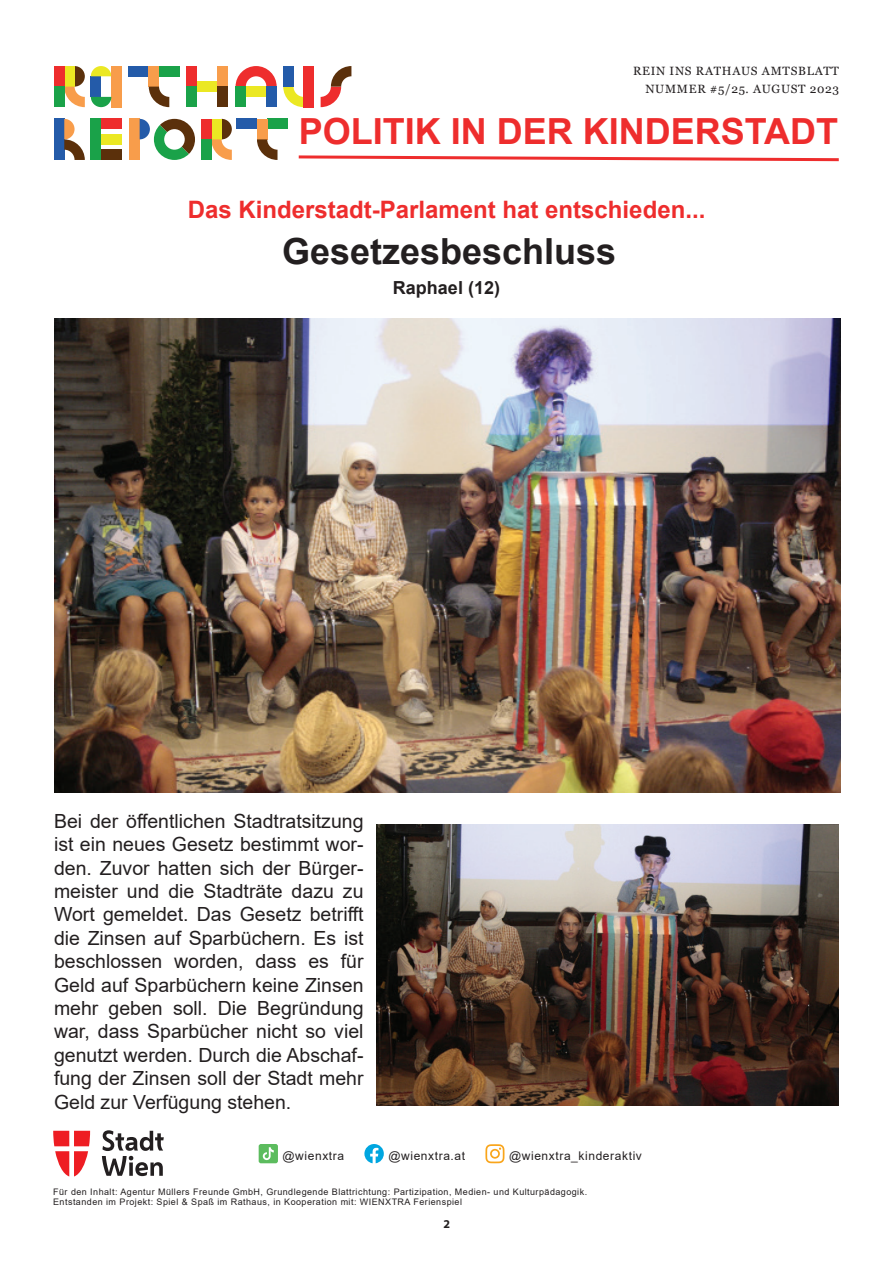
<style>
.page{position:relative;width:893px;height:1263px;background:#fff}
.page>*{position:absolute;margin:0;border:0;box-sizing:border-box;transform-origin:0 0}
.t1{font:700 36px "Arial";color:#ee2d2d}
.t2{font:700 36px "Arial";color:#231f20}
.t3{font:700 24px "Arial";color:#ee2d2d}
.t4{font:19.5px/23.4px "Arial";color:#231f20;text-align:justify}
.t5{font:700 18px "Arial";color:#231f20}
.t6{font:12px/18px "Georgia";letter-spacing:.06em;color:#231f20}
.t7{font:12px "Arial";letter-spacing:.05em;color:#231f20}
.t8{font:700 12px "Myriad Pro";color:#231f20}
.t9{font:9px/10.8px "Arial";letter-spacing:.05em;color:#231f20}
</style>
<div class="page">
<svg style="left:298px;top:155px;width:541px;height:7px"></svg>
<div style="left:54px;top:66px;width:10px;height:21px;background:#ee2d2d"></div>
<svg style="left:64px;top:66px;width:21px;height:41px"></svg>
<div style="left:54px;top:87px;width:10px;height:20px;background:#1aa249"></div>
<div style="left:91px;top:76px;width:10px;height:21px;background:#245ba9"></div>
<svg style="left:91px;top:66px;width:20px;height:10px"></svg>
<div style="left:111px;top:66px;width:11px;height:41px;background:#f89d4b"></div>
<svg style="left:91px;top:97px;width:20px;height:10px"></svg>
<div style="left:128px;top:66px;width:21px;height:10px;background:#245ba9"></div>
<div style="left:159px;top:66px;width:21px;height:10px;background:#1aa249"></div>
<div style="left:149px;top:66px;width:10px;height:21px;background:#f89d4b"></div>
<svg style="left:149px;top:87px;width:20px;height:20px"></svg>
<div style="left:186px;top:66px;width:11px;height:21px;background:#ee2d2d"></div>
<div style="left:186px;top:87px;width:11px;height:20px;background:#1aa249"></div>
<div style="left:197px;top:81px;width:20px;height:11px;background:#ebe823"></div>
<div style="left:217px;top:66px;width:11px;height:21px;background:#f89d4b"></div>
<div style="left:217px;top:87px;width:11px;height:20px;background:#5b300b"></div>
<svg style="left:236px;top:66px;width:41px;height:21px"></svg>
<div style="left:236px;top:87px;width:10px;height:20px;background:#1aa249"></div>
<div style="left:246px;top:87px;width:20px;height:10px;background:#ebe823"></div>
<div style="left:266px;top:87px;width:11px;height:20px;background:#245ba9"></div>
<svg style="left:283px;top:87px;width:21px;height:20px"></svg>
<div style="left:283px;top:66px;width:10px;height:21px;background:#245ba9"></div>
<div style="left:304px;top:66px;width:10px;height:41px;background:#ee2d2d"></div>
<svg style="left:321px;top:66px;width:30px;height:41px"></svg>
<div style="left:54px;top:119px;width:10px;height:41px;background:#245ba9"></div>
<svg style="left:64px;top:119px;width:21px;height:41px"></svg>
<div style="left:91px;top:119px;width:10px;height:41px;background:#1aa249"></div>
<div style="left:101px;top:119px;width:20px;height:10px;background:#ee2d2d"></div>
<div style="left:101px;top:134px;width:20px;height:11px;background:#ebe823"></div>
<div style="left:101px;top:150px;width:20px;height:10px;background:#5b300b"></div>
<div style="left:129px;top:119px;width:11px;height:41px;background:#f89d4b"></div>
<svg style="left:140px;top:119px;width:55px;height:41px"></svg>
<div style="left:201px;top:119px;width:10px;height:20px;background:#ee2d2d"></div>
<svg style="left:211px;top:119px;width:21px;height:41px"></svg>
<div style="left:201px;top:139px;width:10px;height:21px;background:#1aa249"></div>
<div style="left:236px;top:119px;width:21px;height:10px;background:#245ba9"></div>
<div style="left:267px;top:119px;width:21px;height:10px;background:#1aa249"></div>
<div style="left:257px;top:119px;width:10px;height:20px;background:#f89d4b"></div>
<svg style="left:257px;top:139px;width:20px;height:21px"></svg>
<img style="left:54px;top:318px;width:786px;height:475px">
<img style="left:376px;top:825px;width:463px;height:281px">
<svg style="left:53px;top:1131px;width:37px;height:45px"></svg>
<svg style="left:102px;top:1130px;width:62px;height:46px"></svg>
<svg style="left:259px;top:1144px;width:19px;height:19px"></svg>
<svg style="left:364px;top:1144px;width:20px;height:19px"></svg>
<svg style="left:485px;top:1144px;width:19px;height:19px"></svg>
<p class="t6" style="left:645px;top:62px;width:187px;text-indent:-12px">REIN INS RATHAUS AMTS BLATT<br>NUMMER</p>
<p class="t6" style="left:710px;top:80px;width:131px">#5/25. AUGUST 2023</p>
<h1 class="t1" style="left:299px;top:106px;width:541px">POLITIK IN DER KINDERSTADT</h1>
<p class="t3" style="left:188px;top:193px;width:519px">Das Kinderstadt-Parlament hat entschieden...</p>
<h1 class="t2" style="left:282px;top:226px;width:336px">Gesetzesbeschluss</h1>
<p class="t5" style="left:393px;top:275px;width:109px">Raphael (12)</p>
<p class="t4" style="left:54px;top:809px;width:311px">Bei der öffentlichen Stadtratsitzung ist ein neues Gesetz bestimmt wor&shy;den. Zuvor hatten sich der Bürger&shy;meister und die Stadträte dazu zu Wort gemeldet. Das Gesetz betrifft die Zinsen auf Sparbüchern. Es ist beschlossen worden, dass es für Geld auf Sparbüchern keine Zinsen mehr geben soll. Die Begründung war, dass Sparbücher nicht so viel genutzt werden. Durch die Abschaf&shy;fung der Zinsen soll der Stadt mehr Geld zur Verfügung stehen.</p>
<p class="t7" style="left:282px;top:1148px;width:63px">@wienxtra</p>
<p class="t7" style="left:388px;top:1148px;width:78px">@wienxtra.at</p>
<p class="t7" style="left:509px;top:1148px;width:134px">@wienxtra_kinderaktiv</p>
<p class="t9" style="left:53px;top:1186px;width:535px">Für den Inhalt: Agentur Müllers Freunde GmbH, Grundlegende Blattrichtung: Partizipation, Medien- und Kulturpädagogik.<br>Entstanden im Projekt: Spiel &amp; Spaß im Rathaus, in Kooperation mit: WIENXTRA Ferienspiel</p>
<p class="t8" style="left:443px;top:1216px;width:8px">2</p>
</div>
